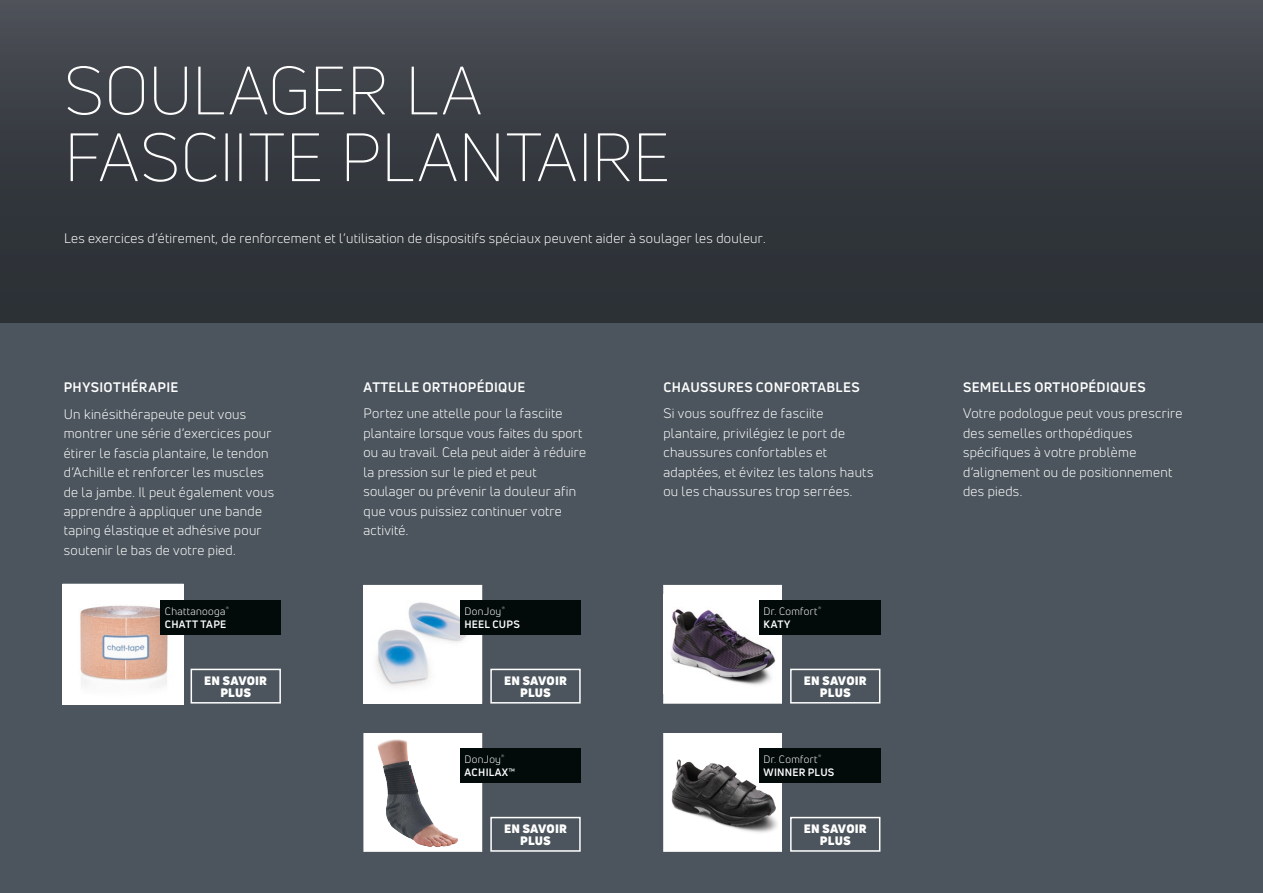
<style>
.page{position:relative;width:1263px;height:893px;background:#4c555d}
.page>*{position:absolute;margin:0;border:0;box-sizing:border-box;transform-origin:0 0}
.t1{font:300 66.75px/66.8px "Uni Neue";letter-spacing:.005em;color:#fff}
.t2{font:13.5px/19.5px "Uni Neue";letter-spacing:.02em;color:#fff}
.t3{font:700 13.5px "Uni Neue";letter-spacing:.025em;color:#fff}
.t4{font:900 12px "Uni Neue";letter-spacing:.015em;color:#fff}
.t5{font:10.5px "Uni Neue";letter-spacing:.035em;color:#fff}
.t6{font:700 10.5px/13.2px "Uni Neue";letter-spacing:.025em;color:#fff}
.s1{font-weight:700}
.s2{font-weight:400}
</style>
<div class="page">
<div style="left:0;top:0;width:1263px;height:322px;background:linear-gradient(to bottom,#494d54,#262c31)"></div>
<img style="left:65px;top:586px;width:116px;height:117px">
<div style="left:63px;top:584px;width:120px;height:121px;border:1px solid #fff"></div>
<div style="left:161px;top:600px;width:120px;height:35px;background:#020a0a"></div>
<div style="left:191px;top:669px;width:90px;height:35px;border:2px solid #fff"></div>
<img style="left:366px;top:587px;width:114px;height:115px">
<div style="left:364px;top:585px;width:118px;height:119px;border:1px solid #fff"></div>
<div style="left:460px;top:600px;width:121px;height:35px;background:#020a0a"></div>
<div style="left:490px;top:669px;width:91px;height:35px;border:2px solid #fff"></div>
<div style="left:364px;top:733px;width:118px;height:118px;background:#fff"></div>
<div style="left:364px;top:733px;width:118px;height:119px;border:1px solid #fff"></div>
<div style="left:460px;top:748px;width:121px;height:35px;background:#020a0a"></div>
<div style="left:490px;top:817px;width:91px;height:35px;border:2px solid #fff"></div>
<div style="left:664px;top:585px;width:117px;height:118px;background:#fff"></div>
<img style="left:670px;top:609px;width:106px;height:77px">
<div style="left:663px;top:585px;width:119px;height:119px;border:1px solid #fff"></div>
<div style="left:759px;top:600px;width:121px;height:35px;background:#020a0a"></div>
<div style="left:790px;top:669px;width:90px;height:35px;border:2px solid #fff"></div>
<div style="left:664px;top:733px;width:117px;height:118px;background:#fff"></div>
<img style="left:671px;top:759px;width:107px;height:74px">
<div style="left:663px;top:733px;width:119px;height:119px;border:1px solid #fff"></div>
<div style="left:759px;top:748px;width:122px;height:35px;background:#020a0a"></div>
<div style="left:790px;top:817px;width:90px;height:35px;border:2px solid #fff"></div>
<img style="left:369px;top:734px;width:94px;height:113px">
<p class="t1" style="left:64px;top:56px;width:607px">SOULAGER LA<br>FASCIITE PLANTAIRE</p>
<p class="t2" style="left:64px;top:228px;width:703px">Les exercices d’étirement, de renforcement et l’utilisation de dispositifs spéciaux peuvent aider à soulager les douleur.</p>
<p class="t3" style="left:64px;top:379px;width:116px">PHYSIOTHÉRAPIE</p>
<p class="t2" style="left:64px;top:404px;width:212px">Un kinésithérapeute peut vous montrer une série d’exercices pour étirer le fascia plantaire, le tendon d’Achille et renforcer les muscles de la jambe. Il peut également vous apprendre à appliquer une bande taping élastique et adhésive pour soutenir le bas de votre pied.</p>
<p class="t2" style="left:364px;top:374px;width:200px;line-height:26.2px"><span class="s1">ATTELLE ORTHOPÉDIQUE<br></span>Portez une attelle pour la fasciite</p>
<p class="t2" style="left:364px;top:423px;width:224px">plantaire lorsque vous faites du sport ou au travail. Cela peut aider à réduire la pression sur le pied et peut soulager ou prévenir la douleur afin que vous puissiez continuer votre activité.</p>
<p class="t3" style="left:663px;top:379px;width:198px">CHAUSSURES CONFORTABLES</p>
<p class="t2" style="left:663px;top:404px;width:212px">Si vous souffrez de fasciite plantaire, privilégiez le port de chaussures confortables et adaptées, et évitez les talons hauts ou les chaussures trop serrées.</p>
<p class="t5" style="left:165px;top:604px;width:66px">Chattanooga<sup>(r)</sup></p>
<p class="t6" style="left:165px;top:618px;width:63px">CHATT TAPE</p>
<p class="t5" style="left:465px;top:604px;width:42px">DonJoy<sup>(r)</sup></p>
<p class="t6" style="left:465px;top:618px;width:57px">HEEL CUPS</p>
<p class="t5" style="left:764px;top:604px;width:59px">Dr. Comfort<sup>(r)</sup></p>
<p class="t6" style="left:764px;top:618px;width:28px">KATY</p>
<p class="t4" style="left:204px;top:672px;width:64px">EN SAVOIR</p>
<p class="t4" style="left:220px;top:684px;width:32px">PLUS</p>
<p class="t4" style="left:504px;top:672px;width:64px">EN SAVOIR</p>
<p class="t4" style="left:520px;top:684px;width:32px">PLUS</p>
<p class="t4" style="left:804px;top:672px;width:64px">EN SAVOIR</p>
<p class="t4" style="left:820px;top:684px;width:32px">PLUS</p>
<p class="t6" style="left:465px;top:752px;width:52px"><span class="s2">DonJoy</span><sup>(r)<br></sup>ACHILAX™</p>
<p class="t5" style="left:763px;top:753px;width:59px">Dr. Comfort<sup>(r)</sup></p>
<p class="t6" style="left:763px;top:766px;width:72px">WINNER PLUS</p>
<p class="t4" style="left:504px;top:820px;width:64px">EN SAVOIR</p>
<p class="t4" style="left:520px;top:832px;width:32px">PLUS</p>
<p class="t4" style="left:804px;top:820px;width:64px">EN SAVOIR</p>
<p class="t4" style="left:820px;top:832px;width:32px">PLUS</p>
<p class="t2" style="left:963px;top:374px;width:221px;line-height:26.2px"><span class="s1">SEMELLES ORTHOPÉDIQUES<br></span>Votre podologue peut vous prescrire</p>
<p class="t2" style="left:963px;top:423px;width:211px">des semelles orthopédiques spécifiques à votre problème d’alignement ou de positionnement des pieds.</p>
</div>
